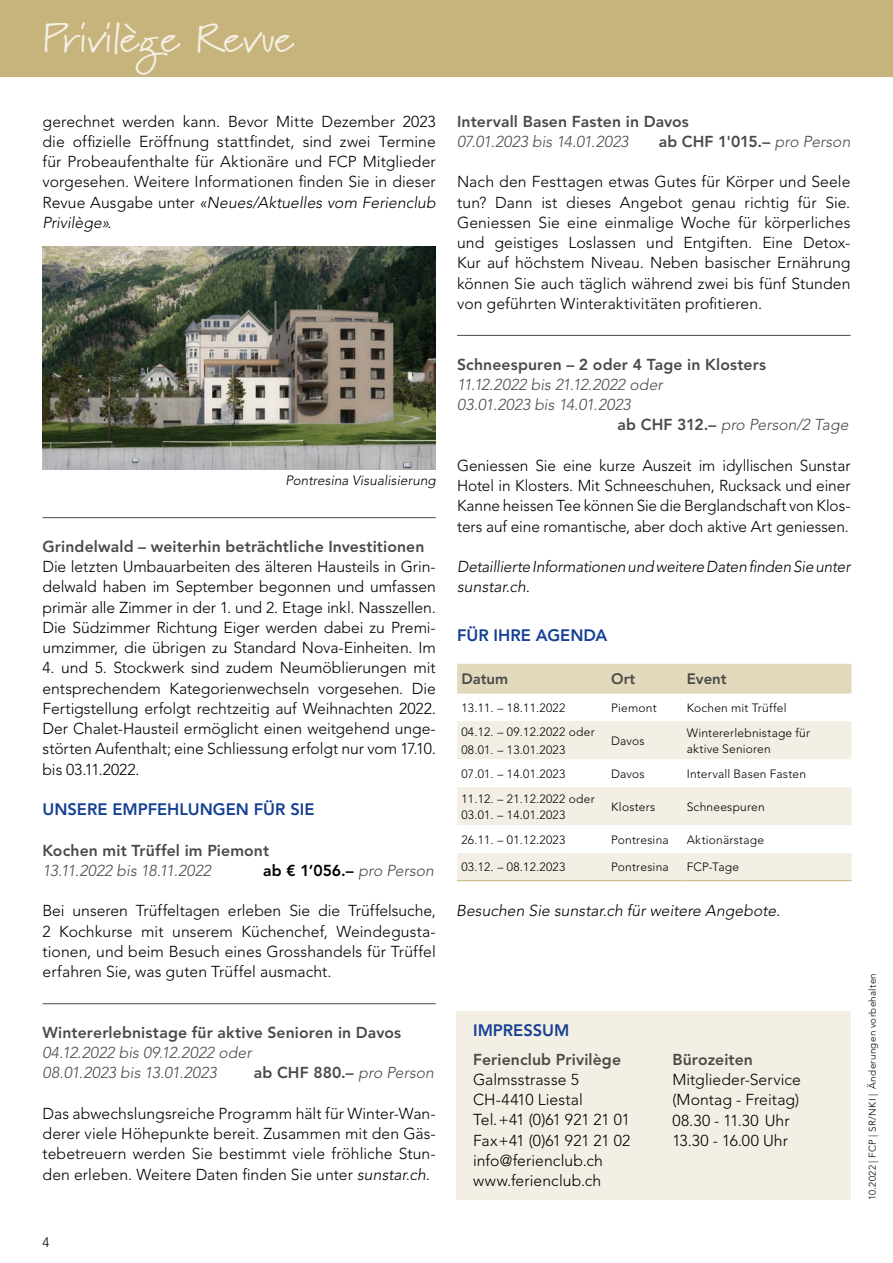
<style>
.page{position:relative;width:893px;height:1263px;background:#fff}
.page>*{position:absolute;margin:0;border:0;box-sizing:border-box;transform-origin:0 0}
.t1{font:40.5px "Marydale";letter-spacing:-.015em;color:#f4f0e4}
.t2{font:800 16.5px "Avenir LT Std";color:#164194}
.t3{font:300 15.75px/20.2px "Avenir LT Std";color:#000;text-align:justify}
.t4{font:800 15.75px "Avenir LT Std";letter-spacing:.01em;color:#4a4a49}
.t5{font:italic 300 15.75px/20.2px "Avenir LT Std";color:#4a4a49}
.t6{font:italic 300 15.75px/20.2px "Avenir LT Std";letter-spacing:-.005em;color:#000}
.t7{font:800 15.75px "Avenir LT Std";color:#000}
.t8{font:800 15px "Avenir LT Std";color:#4a4a49}
.t9{font:italic 300 13.5px "Avenir LT Std";letter-spacing:.005em;color:#000}
.t10{font:300 13.5px "Avenir LT Std";color:#000}
.t11{font:300 12px/16.5px "Avenir LT Std";letter-spacing:.02em;color:#000}
.t12{font:300 9.75px "Avenir LT Std";letter-spacing:.035em;color:#000}
.s1{font-style:italic}
.s2{font-weight:300;font-style:italic;color:#4a4a49}
.s3{font-weight:300;font-style:italic}
.s4{font-weight:800;font-style:normal}
</style>
<div class="page">
<div style="left:456px;top:1011px;width:394px;height:188px;background:#f4efe4"></div>
<hr style="left:43px;top:517px;width:393px;height:1px;background:#4a4a49">
<hr style="left:43px;top:1003px;width:393px;height:1px;background:#4a4a49">
<hr style="left:457px;top:335px;width:393px;height:1px;background:#4a4a49">
<div style="left:457px;top:664px;width:394px;height:29px;background:#e2d8bc"></div>
<div style="left:457px;top:721px;width:394px;height:159px;background:#f4efe4"></div>
<svg style="left:457px;top:759px;width:394px;height:94px"></svg>
<hr style="left:457px;top:880px;width:150px;height:1px;background:#c7b47c">
<hr style="left:607px;top:880px;width:75px;height:1px;background:#c7b47c">
<hr style="left:682px;top:880px;width:169px;height:1px;background:#c7b47c">
<div style="left:0;top:0;width:893px;height:77px;background:#c7b47c"></div>
<img style="left:43px;top:247px;width:393px;height:222px">
<h1 class="t1" style="left:43px;top:15px;width:253px">Privilège Revue</h1>
<p class="t3" style="left:43px;top:111px;width:395px">gerechnet werden kann. Bevor Mitte Dezember 2023 die offizielle Eröffnung stattfindet, sind zwei Termine für Probeaufenthalte für Aktionäre und FCP Mitglieder vorgesehen. Weitere Informationen finden Sie in dieser Revue Ausgabe unter <span class="s1">«Neues/Aktuelles vom Ferienclub Privilège»</span>.</p>
<p class="t9" style="left:285px;top:472px;width:152px">Pontresina Visualisierung</p>
<p class="t4" style="left:43px;top:537px;width:383px">Grindelwald – weiterhin beträchtliche Investitionen</p>
<p class="t3" style="left:43px;top:557px;width:395px">Die letzten Umbauarbeiten des älteren Hausteils in Grin&shy;delwald haben im September begonnen und umfassen primär alle Zimmer in der 1. und 2. Etage inkl. Nasszellen.<br>Die Südzimmer Richtung Eiger werden dabei zu Premi&shy;umzimmer, die übrigen zu Standard Nova-Einheiten. Im</p>
<p class="t3" style="left:43px;top:658px;width:395px">4. und 5. Stockwerk sind zudem Neumöblierungen mit entsprechendem Kategorienwechseln vorgesehen. Die Fertigstellung erfolgt rechtzeitig auf Weihnachten 2022.<br>Der Chalet-Hausteil ermöglicht einen weitgehend unge&shy;störten Aufenthalt; eine Schliessung erfolgt nur vom 17.10. bis 03.11.2022.</p>
<p class="t2" style="left:43px;top:800px;width:274px">UNSERE EMPFEHLUNGEN FÜR SIE</p>
<p class="t4" style="left:43px;top:841px;width:228px">Kochen mit Trüffel im Piemont</p>
<p class="t5" style="left:43px;top:861px;width:170px">13.11.2022 bis 18.11.2022</p>
<p class="t7" style="left:263px;top:861px;width:172px">ab € 1’056.– <span class="s2">pro Person</span></p>
<p class="t3" style="left:43px;top:901px;width:395px">Bei unseren Trüffeltagen erleben Sie die Trüffelsuche, 2 Kochkurse mit unserem Küchenchef, Weindegusta&shy;tionen, und beim Besuch eines Grosshandels für Trüffel erfahren Sie, was guten Trüffel ausmacht.</p>
<p class="t4" style="left:43px;top:1023px;width:360px">Wintererlebnistage für aktive Senioren in Davos</p>
<p class="t5" style="left:43px;top:1043px;width:211px">04.12.2022 bis 09.12.2022 oder<br>08.01.2023 bis 13.01.2023</p>
<p class="t4" style="left:254px;top:1064px;width:182px">ab CHF 880.– <span class="s3">pro Person</span></p>
<p class="t3" style="left:43px;top:1103px;width:395px">Das abwechslungsreiche Programm hält für Winter-Wan&shy;derer viele Höhepunkte bereit. Zusammen mit den Gäs&shy;tebetreuern werden Sie bestimmt viele fröhliche Stun&shy;den erleben. Weitere Daten finden Sie unter <span class="s1">sunstar.ch.</span></p>
<p class="t10" style="left:43px;top:1234px;width:9px">4</p>
<p class="t4" style="left:457px;top:112px;width:233px">Intervall Basen Fasten in Davos</p>
<p class="t5" style="left:457px;top:132px;width:173px">07.01.2023 bis 14.01.2023</p>
<p class="t4" style="left:659px;top:132px;width:193px">ab CHF 1'015.– <span class="s3">pro Person</span></p>
<p class="t3" style="left:457px;top:172px;width:395px">Nach den Festtagen etwas Gutes für Körper und Seele tun? Dann ist dieses Angebot genau richtig für Sie.<br>Geniessen Sie eine einmalige Woche für körperliches und geistiges Loslassen und Entgiften. Eine Detox-Kur auf höchstem Niveau. Neben basischer Ernährung können Sie auch täglich während zwei bis fünf Stunden von geführten Winteraktivitäten profitieren.</p>
<p class="t4" style="left:457px;top:355px;width:311px">Schneespuren – 2 oder 4 Tage in Klosters</p>
<p class="t5" style="left:457px;top:375px;width:207px">11.12.2022 bis 21.12.2022 oder</p>
<p class="t5" style="left:457px;top:395px;width:175px">03.01.2023 bis 14.01.2023</p>
<p class="t5" style="left:618px;top:415px;width:233px"><span class="s4">ab CHF 312.–</span> pro Person/2 Tage</p>
<p class="t3" style="left:457px;top:455px;width:395px">Geniessen Sie eine kurze Auszeit im idyllischen Sunstar Hotel in Klosters. Mit Schneeschuhen, Rucksack und einer Kanne heissen Tee können Sie die Berglandschaft von Klos&shy;ters auf eine romantische, aber doch aktive Art geniessen.</p>
<p class="t6" style="left:457px;top:557px;width:395px">Detaillierte Informationen und weitere Daten finden Sie unter sunstar.ch.</p>
<p class="t2" style="left:457px;top:625px;width:152px">FÜR IHRE AGENDA</p>
<p class="t8" style="left:461px;top:670px;width:48px">Datum</p>
<p class="t8" style="left:611px;top:670px;width:26px">Ort</p>
<p class="t8" style="left:687px;top:670px;width:42px">Event</p>
<p class="t11" style="left:461px;top:699px;width:105px">13.11. – 18.11.2022</p>
<p class="t11" style="left:611px;top:699px;width:47px">Piemont</p>
<p class="t11" style="left:687px;top:699px;width:101px">Kochen mit Trüffel</p>
<p class="t11" style="left:461px;top:723px;width:135px;line-height:18px">04.12. – 09.12.2022 oder<br>08.01. – 13.01.2023</p>
<p class="t11" style="left:611px;top:732px;width:35px">Davos</p>
<p class="t11" style="left:687px;top:724px;width:125px">Wintererlebnistage für aktive Senioren</p>
<p class="t11" style="left:461px;top:765px;width:105px">07.01. – 14.01.2023</p>
<p class="t11" style="left:611px;top:765px;width:35px">Davos</p>
<p class="t11" style="left:687px;top:765px;width:121px">Intervall Basen Fasten</p>
<p class="t11" style="left:461px;top:790px;width:135px">11.12. – 21.12.2022 oder<br>03.01. – 14.01.2023</p>
<p class="t11" style="left:611px;top:798px;width:46px">Klosters</p>
<p class="t11" style="left:687px;top:798px;width:80px">Schneespuren</p>
<p class="t11" style="left:461px;top:831px;width:105px">26.11. – 01.12.2023</p>
<p class="t11" style="left:611px;top:831px;width:59px">Pontresina</p>
<p class="t11" style="left:687px;top:831px;width:79px">Aktionärstage</p>
<p class="t11" style="left:461px;top:859px;width:105px">03.12. – 08.12.2023</p>
<p class="t11" style="left:611px;top:859px;width:59px">Pontresina</p>
<p class="t11" style="left:687px;top:859px;width:54px">FCP-Tage</p>
<p class="t6" style="left:456px;top:901px;width:326px">Besuchen Sie sunstar.ch für weitere Angebote.</p>
<p class="t2" style="left:473px;top:1020px;width:98px">IMPRESSUM</p>
<p class="t4" style="left:473px;top:1050px;width:150px">Ferienclub Privilège</p>
<p class="t3" style="left:473px;top:1069px;width:159px;text-align:left">Galmsstrasse 5<br>CH-4410 Liestal<br>Tel.+41 (0)61 921 21 01<br>Fax+41 (0)61 921 21 02 info@ferienclub.ch www.ferienclub.ch</p>
<p class="t4" style="left:672px;top:1050px;width:82px">Bürozeiten</p>
<p class="t3" style="left:672px;top:1069px;width:130px;text-align:left">Mitglieder-Service (Montag - Freitag)<br>08.30 - 11.30 Uhr<br>13.30 - 16.00 Uhr</p>
<p class="t12" style="left:867px;top:1200px;width:228px;rotate:-90deg">10.2022 | FCP | SR/NKI | Änderungen vorbehalten</p>
</div>
